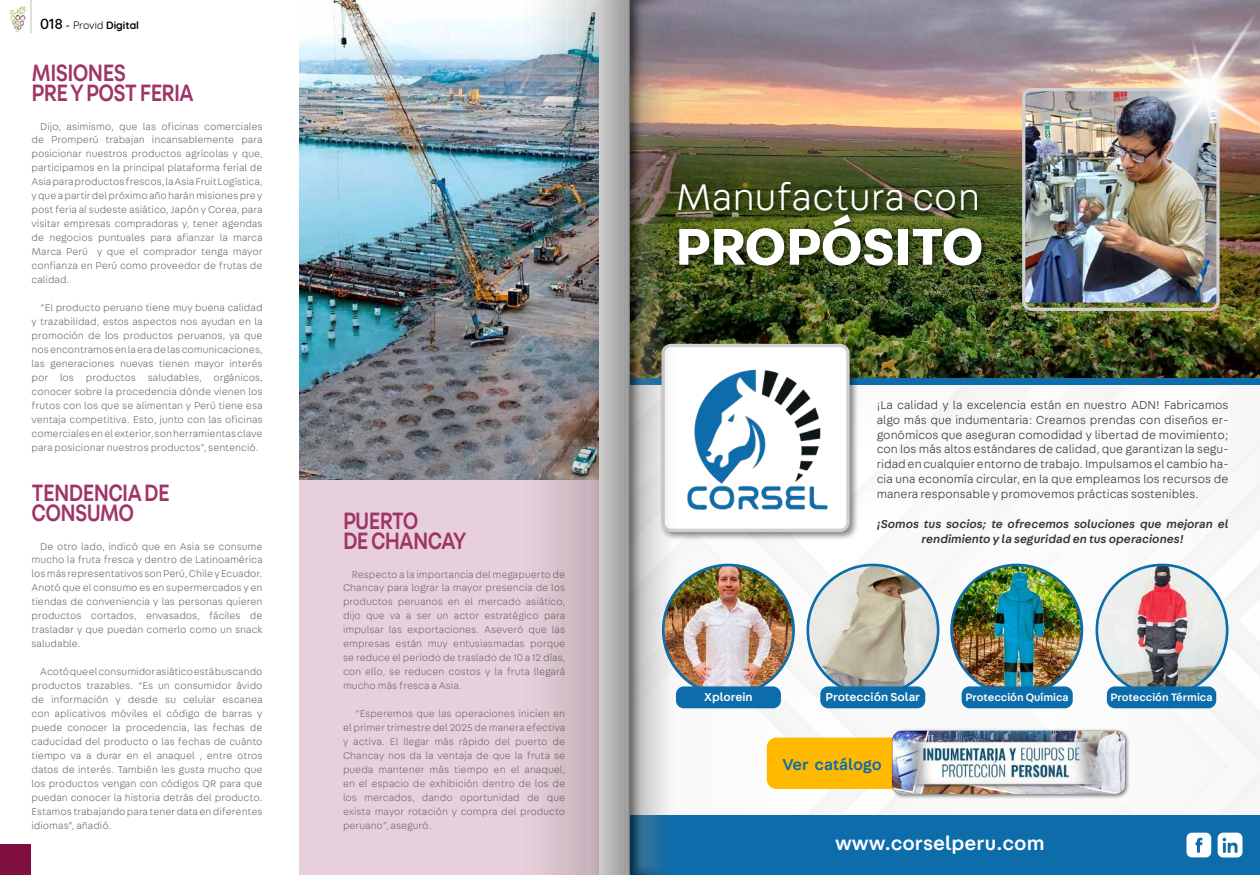
<style>
.page{position:relative;width:1260px;height:875px;background:#fff}
.page>*{position:absolute;margin:0;border:0;box-sizing:border-box;transform-origin:0 0}
.t1{font:700 55.04px "Fabriga";color:#fff}
.t2{font:300 39.38px "Fabriga";color:#fff}
.t3{font:500 25.2px/21px "Fabriga";letter-spacing:-.03em;color:#a13466;scale:.83 1}
.t4{font:500 20.65px "Fabriga";color:#fff}
.t5{font:500 16.71px "Fabriga";letter-spacing:-.015em;color:#0a6dab}
.t6{font:300 12.25px/14.9px "Fabriga";color:#373634;text-align:justify}
.t7{font:italic 500 12.25px/14.9px "Fabriga";color:#373634;text-align:center}
.t8{font:500 12.25px "Fabriga";color:#fff}
.t9{font:500 11.38px "Fabriga";color:#fff}
.t10{font:300 10.5px/14px "Fabriga";color:#706f6f;text-align:justify}
.t11{font:700 10.5px "Quicksand";color:#000}
.s1{font-weight:500;font-size:14.88px}
.s2{font-weight:500}
.s3{font-weight:400}
</style>
<div class="page">
<img style="left:9px;top:6px;width:17px;height:26px">
<hr style="left:31px;top:0;width:1px;height:33px;background:#706f6f">
<img style="left:754px;top:385px;width:506px;height:431px">
<div style="left:630px;top:816px;width:630px;height:59px;background:#0d6dab"></div>
<div style="left:299px;top:0;width:299px;height:875px;background:#e7d0db"></div>
<img style="left:299px;top:0;width:169px;height:480px">
<img style="left:754px;top:0;width:506px;height:378px">
<img style="left:1026px;top:92px;width:190px;height:211px">
<div style="left:1022px;top:88px;width:198px;height:223px;border:3px solid #d0d0d0;border-radius:8px"></div>
<div style="left:674px;top:178px;width:315px;height:95px;background:#000;opacity:.65"></div>
<div style="left:630px;top:378px;width:630px;height:7px;background:#0d6dab"></div>
<div style="left:658px;top:341px;width:202px;height:201px;background:#000;opacity:.5"></div>
<div style="left:663px;top:345px;width:185px;height:185px;background:#fff;border-radius:8px"></div>
<img style="left:754px;top:369px;width:74px;height:141px">
<div style="left:661px;top:344px;width:189px;height:188px;border:3px solid #d0d0d0;border-radius:8px"></div>
<div style="left:767px;top:738px;width:171px;height:51px;background:#ffb900;border-radius:10px"></div>
<div style="left:890px;top:728px;width:241px;height:71px;background:#000;opacity:.5"></div>
<img style="left:892px;top:731px;width:233px;height:63px">
<svg style="left:1186px;top:833px;width:25px;height:24px"></svg>
<svg style="left:1218px;top:833px;width:25px;height:25px"></svg>
<img style="left:1117px;top:0;width:143px;height:177px">
<img style="left:663px;top:565px;width:131px;height:131px;border-radius:66px">
<img style="left:807px;top:565px;width:131px;height:131px;border-radius:66px">
<img style="left:952px;top:565px;width:131px;height:131px;border-radius:66px">
<img style="left:1096px;top:565px;width:131px;height:131px;border-radius:66px">
<div style="left:806px;top:564px;width:133px;height:133px;border:3px solid #0d6dab;border-radius:50%"></div>
<div style="left:950px;top:564px;width:133px;height:133px;border:3px solid #0d6dab;border-radius:50%"></div>
<div style="left:1096px;top:564px;width:132px;height:133px;border:3px solid #0d6dab;border-radius:50%"></div>
<div style="left:676px;top:686px;width:105px;height:22px;background:#0d6dab;border-radius:8px"></div>
<div style="left:820px;top:686px;width:105px;height:22px;background:#0d6dab;border-radius:8px"></div>
<div style="left:962px;top:686px;width:111px;height:22px;background:#0d6dab;border-radius:8px"></div>
<div style="left:1107px;top:686px;width:109px;height:22px;background:#0d6dab;border-radius:8px"></div>
<div style="left:0;top:845px;width:31px;height:30px;background:#7e0f3f"></div>
<img style="left:468px;top:0;width:286px;height:875px">
<p class="t11" style="left:40px;top:16px;width:100px"><span class="s1">018</span> <span class="s2">-</span> <span class="s3">Provid</span> Digital</p>
<h3 class="t3" style="left:32px;top:60px;width:197px">MISIONES<br>PRE Y POST FERIA</h3>
<p class="t10" style="left:32px;top:119px;width:233px;text-indent:9px">Dijo, asimismo, que las oficinas comerciales de Promperú trabajan incansablemente para posicionar nuestros productos agrícolas y que, participamos en la principal plataforma ferial de Asia para productos frescos, la Asia Fruit Logística, y que a partir del próximo año harán misiones pre y post feria al sudeste asiático, Japón y Corea, para visitar empresas compradoras y, tener agendas de negocios puntuales para afianzar la marca Marca Perú y que el comprador tenga mayor confianza en Perú como proveedor de frutas de calidad.</p>
<p class="t10" style="left:32px;top:301px;width:233px;text-indent:9px">“El producto peruano tiene muy buena calidad y trazabilidad, estos aspectos nos ayudan en la promoción de los productos peruanos, ya que nos encontramos en la era de las comunicaciones, las generaciones nuevas tienen mayor interés por los productos saludables, orgánicos, conocer sobre la procedencia dónde vienen los frutos con los que se alimentan y Perú tiene esa ventaja competitiva. Esto, junto con las oficinas comerciales en el exterior, son herramientas clave para posicionar nuestros productos”, sentenció.</p>
<h3 class="t3" style="left:32px;top:480px;width:168px">TENDENCIA DE<br>CONSUMO</h3>
<p class="t10" style="left:32px;top:539px;width:233px;text-indent:9px">De otro lado, indicó que en Asia se consume mucho la fruta fresca y dentro de Latinoamérica los más representativos son Perú, Chile y Ecuador.<br>Anotó que el consumo es en supermercados y en tiendas de conveniencia y las personas quieren productos cortados, envasados, fáciles de trasladar y que puedan comerlo como un snack saludable.</p>
<p class="t10" style="left:32px;top:665px;width:233px;text-indent:9px">Acotó que el consumidor asiático está buscando productos trazables. “Es un consumidor ávido de información y desde su celular escanea con aplicativos móviles el código de barras y puede conocer la procedencia, las fechas de caducidad del producto o las fechas de cuánto tiempo va a durar en el anaquel , entre otros datos de interés. También les gusta mucho que los productos vengan con códigos QR para que puedan conocer la historia detrás del producto.<br>Estamos trabajando para tener data en diferentes idiomas”, añadió.</p>
<h3 class="t3" style="left:343px;top:508px;width:150px">PUERTO<br>DE CHANCAY</h3>
<p class="t10" style="left:343px;top:567px;width:224px;text-indent:9px">Respecto a la importancia del megapuerto de Chancay para lograr la mayor presencia de los productos peruanos en el mercado asiático, dijo que va a ser un actor estratégico para impulsar las exportaciones. Aseveró que las empresas están muy entusiasmadas porque se reduce el período de traslado de 10 a 12 días, con ello, se reducen costos y la fruta llegará mucho más fresca a Asia.</p>
<p class="t10" style="left:343px;top:707px;width:224px;text-indent:12px">“Esperemos que las operaciones inicien en el primer trimestre del 2025 de manera efectiva y activa. El llegar más rápido del puerto de Chancay nos da la ventaja de que la fruta se pueda mantener más tiempo en el anaquel, en el espacio de exhibición dentro de los de los mercados, dando oportunidad de que exista mayor rotación y compra del producto peruano”, aseguró.</p>
<h2 class="t2" style="left:676px;top:173px;width:306px">Manufactura con</h2>
<h1 class="t1" style="left:676px;top:209px;width:309px">PROPÓSITO</h1>
<p class="t6" style="left:877px;top:397px;width:353px">¡La calidad y la excelencia están en nuestro ADN! Fabricamos algo más que indumentaria: Creamos prendas con diseños er&shy;gonómicos que aseguran comodidad y libertad de movimiento; con los más altos estándares de calidad, que garantizan la segu&shy;ridad en cualquier entorno de trabajo. Impulsamos el cambio ha&shy;cia una economía circular, en la que empleamos los recursos de manera responsable y promovemos prácticas sostenibles.</p>
<p class="t7" style="left:877px;top:516px;width:353px">¡Somos tus socios; te ofrecemos soluciones que mejoran el rendimiento y la seguridad en tus operaciones!</p>
<p class="t8" style="left:704px;top:688px;width:50px">Xplorein</p>
<p class="t8" style="left:826px;top:688px;width:96px">Protección Solar</p>
<p class="t9" style="left:966px;top:689px;width:105px">Protección Química</p>
<p class="t9" style="left:1111px;top:689px;width:103px">Protección Térmica</p>
<h3 class="t5" style="left:782px;top:753px;width:101px">Ver catálogo</h3>
<h3 class="t4" style="left:835px;top:829px;width:211px">www.corselperu.com</h3>
</div>
